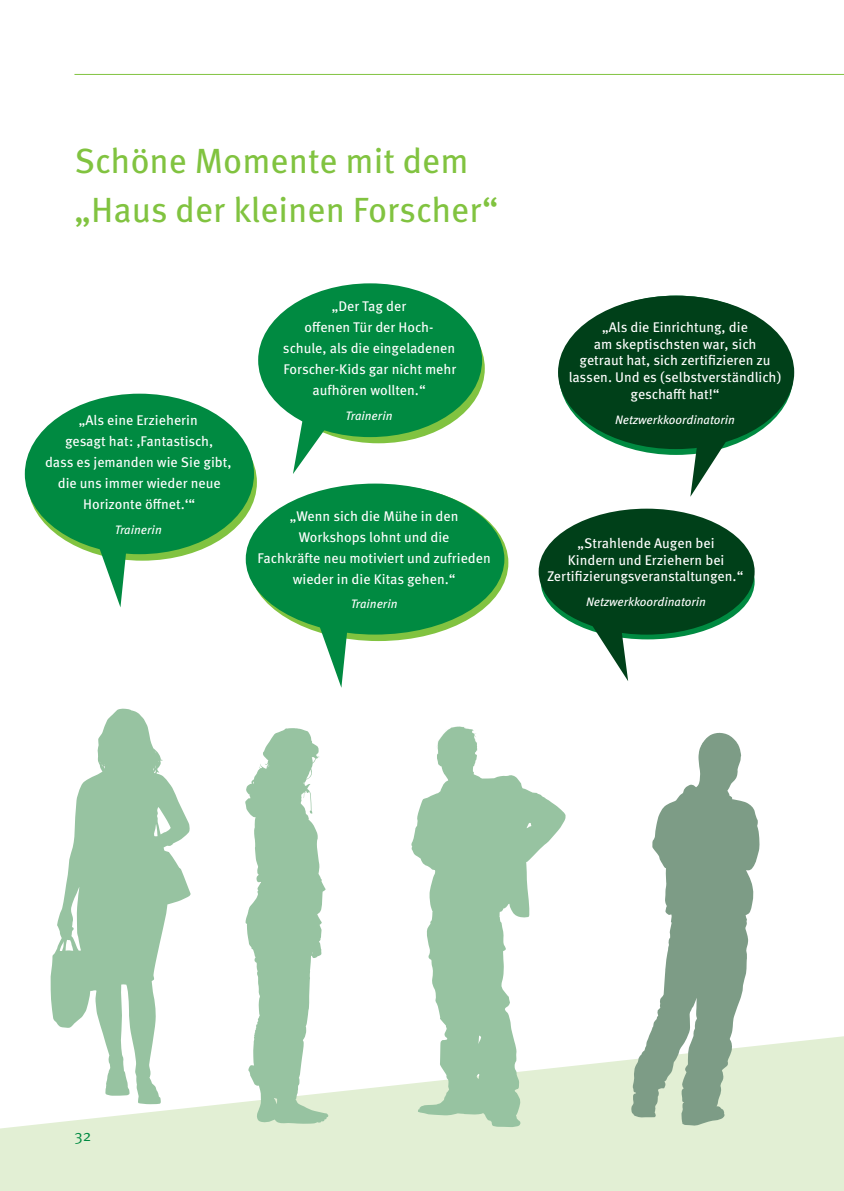
<style>
.page{position:relative;width:844px;height:1191px;background:#fff}
.page>*{position:absolute;margin:0;border:0;box-sizing:border-box;transform-origin:0 0}
.t1{font:35px/49px "Meta Pro";color:#81c340}
.t2{font:15.75px "Meta Pro";color:#008a41}
.t3{font:14px/21px "Meta Pro";color:#fff;text-align:center}
.t4{font:italic 12.25px "Meta Pro";color:#fff}
</style>
<div class="page">
<hr style="left:74px;top:74px;width:769px;height:1px;background:#81c340">
<svg style="left:843px;top:1036px;width:1px;height:155px"></svg>
<svg style="left:0;top:1036px;width:843px;height:155px;fill:#e2efd4"></svg>
<svg style="left:245px;top:728px;width:83px;height:395px"></svg>
<svg style="left:410px;top:726px;width:155px;height:401px;fill:#97c3a1"></svg>
<svg style="left:631px;top:733px;width:128px;height:392px;fill:#7d9c86"></svg>
<svg style="left:50px;top:708px;width:141px;height:396px;fill:#97c3a1"></svg>
<div style="left:28px;top:404px;width:229px;height:156px;background:#81c340;border-radius:50%"></div>
<svg style="left:248px;top:484px;width:260px;height:157px;background:#77be45"></svg>
<div style="left:272px;top:294px;width:212px;height:149px;background:#81c340;border-radius:50%"></div>
<svg style="left:559px;top:296px;width:234px;height:159px"></svg>
<svg style="left:540px;top:524px;width:214px;height:115px"></svg>
<svg style="left:93px;top:547px;width:37px;height:60px"></svg>
<svg style="left:313px;top:625px;width:37px;height:63px"></svg>
<svg style="left:293px;top:416px;width:48px;height:58px"></svg>
<svg style="left:690px;top:437px;width:49px;height:60px"></svg>
<svg style="left:578px;top:620px;width:50px;height:61px"></svg>
<div style="left:25px;top:394px;width:229px;height:160px;background:#008a41;border-radius:50%"></div>
<div style="left:246px;top:483px;width:258px;height:151px;background:#008a41;border-radius:50%"></div>
<div style="left:258px;top:283px;width:224px;height:154px;background:#008a41;border-radius:50%"></div>
<div style="left:558px;top:296px;width:236px;height:153px;background:#004019;border-radius:50%"></div>
<div style="left:538px;top:508px;width:216px;height:126px;background:#004019;border-radius:50%"></div>
<h1 class="t1" style="left:74px;top:137px;width:425px">Schöne Momente mit dem „Haus der kleinen Forscher“</h1>
<p class="t3" style="left:45px;top:409px;width:188px">„Als eine Erzieherin<br>gesagt hat: ‚Fantastisch,<br>dass es jemanden wie Sie gibt, die uns immer wieder neue<br>Horizonte öffnet.‘“</p>
<p class="t4" style="left:115px;top:522px;width:48px">Trainerin</p>
<p class="t3" style="left:283px;top:296px;width:175px">„Der Tag der<br>offenen Tür der Hoch&shy;schule, als die eingeladenen<br>Forscher-Kids gar nicht mehr aufhören wollten.“</p>
<p class="t4" style="left:345px;top:408px;width:48px">Trainerin</p>
<p class="t3" style="left:257px;top:505px;width:235px">„Wenn sich die Mühe in den<br>Workshops lohnt und die<br>Fachkräfte neu motiviert und zufrieden wieder in die Kitas gehen.“</p>
<p class="t4" style="left:350px;top:596px;width:48px">Trainerin</p>
<p class="t3" style="left:568px;top:318px;width:214px;line-height:16.8px">„Als die Einrichtung, die<br>am skeptischsten war, sich<br>getraut hat, sich zertifizieren zu lassen. Und es (selbstverständlich) geschafft hat!“</p>
<p class="t4" style="left:615px;top:412px;width:121px">Netzwerkkoordinatorin</p>
<p class="t3" style="left:547px;top:534px;width:198px;line-height:16.8px">„Strahlende Augen bei<br>Kindern und Erziehern bei<br>Zertifizierungsveranstaltungen.“</p>
<p class="t4" style="left:586px;top:594px;width:121px">Netzwerkkoordinatorin</p>
<p class="t2" style="left:74px;top:1126px;width:18px">32</p>
</div>
